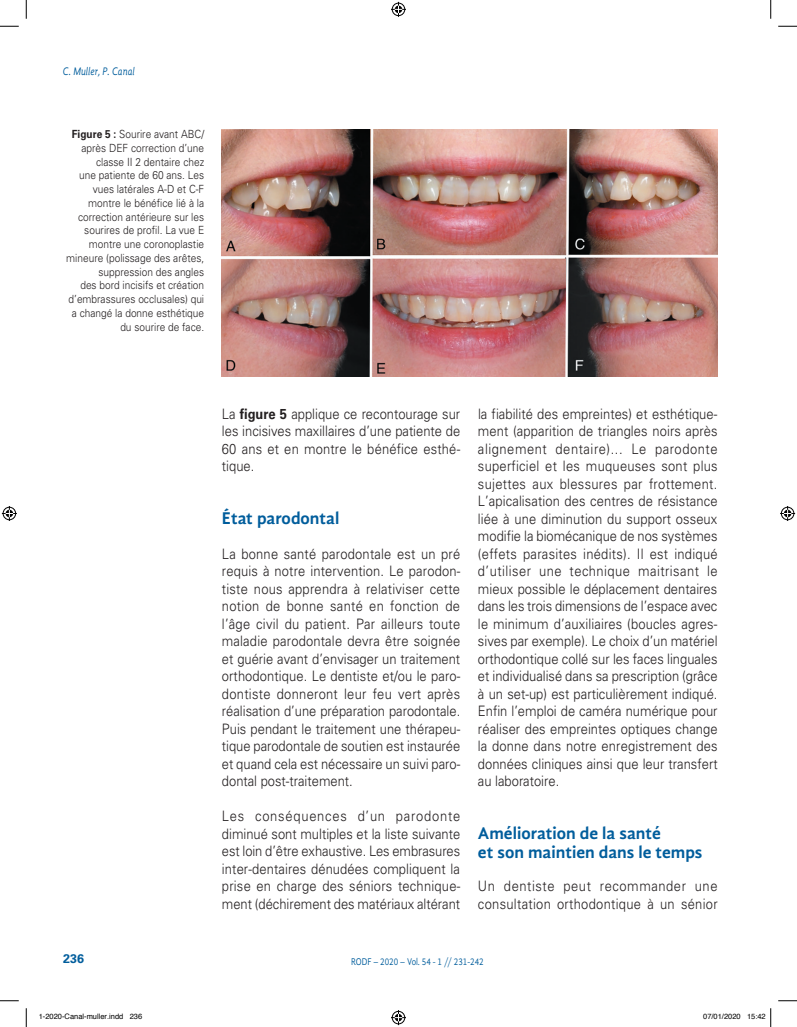
<style>
.page{position:relative;width:797px;height:1027px;background:#fff}
.page>*{position:absolute;margin:0;border:0;box-sizing:border-box;transform-origin:0 0}
.t1{font:700 17.5px/18.8px "Gandhi Sans";color:#005d9c}
.t2{font:300 14.38px/17.5px "Univers";color:#231f20;text-align:justify;scale:.9 1}
.t3{font:300 14.38px/17.5px "Univers";letter-spacing:.02em;color:#231f20;scale:.9 1}
.t4{font:700 12.5px "Univers";color:#005d9c}
.t5{font:300 11.25px/13.8px "Univers";color:#231f20;text-align:right;scale:.9 1}
.t6{font:italic 11.25px "Gandhi Sans";color:#005d9c;scale:.82 1}
.t7{font:10px "Gandhi Sans";color:#005d9c;scale:.82 1}
.t8{font:7.5px "Helvetica";color:#000}
.s1{font-weight:700}
</style>
<div class="page">
<img style="left:222px;top:129px;width:495px;height:247px">
<svg style="left:0;top:25px;width:19px;height:2px"></svg>
<svg style="left:778px;top:25px;width:19px;height:2px"></svg>
<svg style="left:0;top:1000px;width:19px;height:1px"></svg>
<svg style="left:778px;top:1000px;width:19px;height:1px"></svg>
<svg style="left:25px;top:0;width:2px;height:19px"></svg>
<svg style="left:25px;top:1008px;width:2px;height:19px"></svg>
<svg style="left:770px;top:0;width:1px;height:19px"></svg>
<svg style="left:391px;top:2px;width:15px;height:15px"></svg>
<svg style="left:391px;top:1010px;width:15px;height:15px"></svg>
<svg style="left:2px;top:506px;width:15px;height:15px"></svg>
<svg style="left:780px;top:506px;width:15px;height:15px"></svg>
<svg style="left:770px;top:1008px;width:1px;height:19px"></svg>
<p class="t6" style="left:63px;top:65px;width:89px">C. Muller, P. Canal</p>
<p class="t5" style="left:66px;top:127px;width:155px"><span class="s1">Figure 5 :</span> Sourire avant ABC/ après DEF correction d’une classe II 2 dentaire chez<br>une patiente de 60 ans. Les vues latérales A-D et C-F montre le bénéfice lié à la correction antérieure sur les sourires de profil. La vue E montre une coronoplastie mineure (polissage des arêtes, suppression des angles<br>des bord incisifs et création d’embrassures occlusales) qui a changé la donne esthétique du sourire de face.</p>
<p class="t4" style="left:63px;top:952px;width:22px">236</p>
<p class="t2" style="left:222px;top:405px;width:266px">La <span class="s1">figure 5</span> applique ce recontourage sur les incisives maxillaires d’une patiente de 60 ans et en montre le bénéfice esthé&shy;tique.</p>
<p class="t1" style="left:222px;top:508px;width:119px">État parodontal</p>
<p class="t2" style="left:222px;top:545px;width:266px">La bonne santé parodontale est un pré requis à notre intervention. Le parodon&shy;tiste nous apprendra à relativiser cette notion de bonne santé en fonction de l’âge civil du patient. Par ailleurs toute maladie parodontale devra être soignée et guérie avant d’envisager un traitement orthodontique. Le dentiste et/ou le paro&shy;dontiste donneront leur feu vert après réalisation d’une préparation parodontale.<br>Puis pendant le traitement une thérapeu&shy;tique parodontale de soutien est instaurée et quand cela est nécessaire un suivi paro&shy;dontal post-traitement.</p>
<p class="t2" style="left:222px;top:807px;width:266px">Les conséquences d’un parodonte diminué sont multiples et la liste suivante est loin d’être exhaustive. Les embrasures inter-dentaires dénudées compliquent la prise en charge des séniors technique&shy;ment (déchirement des matériaux altérant</p>
<p class="t2" style="left:478px;top:405px;width:268px">la fiabilité des empreintes) et esthétique&shy;ment (apparition de triangles noirs après alignement dentaire)... Le parodonte superficiel et les muqueuses sont plus sujettes aux blessures par frottement.<br>L’apicalisation des centres de résistance liée à une diminution du support osseux modifie la biomécanique de nos systèmes (effets parasites inédits). Il est indiqué d’utiliser une technique maitrisant le mieux possible le déplacement dentaires dans les trois dimensions de l’espace avec le minimum d’auxiliaires (boucles agres&shy;sives par exemple). Le choix d’un matériel orthodontique collé sur les faces linguales et individualisé dans sa prescription (grâce à un set-up) est particulièrement indiqué.<br>Enfin l’emploi de caméra numérique pour réaliser des empreintes optiques change la donne dans notre enregistrement des données cliniques ainsi que leur transfert au laboratoire.</p>
<p class="t1" style="left:478px;top:823px;width:226px">Amélioration de la santé<br>et son maintien dans le temps</p>
<p class="t3" style="left:478px;top:877px;width:268px">Un dentiste peut recommander une consultation orthodontique à un sénior</p>
<p class="t7" style="left:351px;top:956px;width:163px">RODF – 2020 – Vol. 54 - 1 // 231-242</p>
<p class="t8" style="left:39px;top:1011px;width:105px">1-2020-Canal-muller.indd 236</p>
<p class="t8" style="left:703px;top:1011px;width:64px">07/01/2020 15:42</p>
</div>
